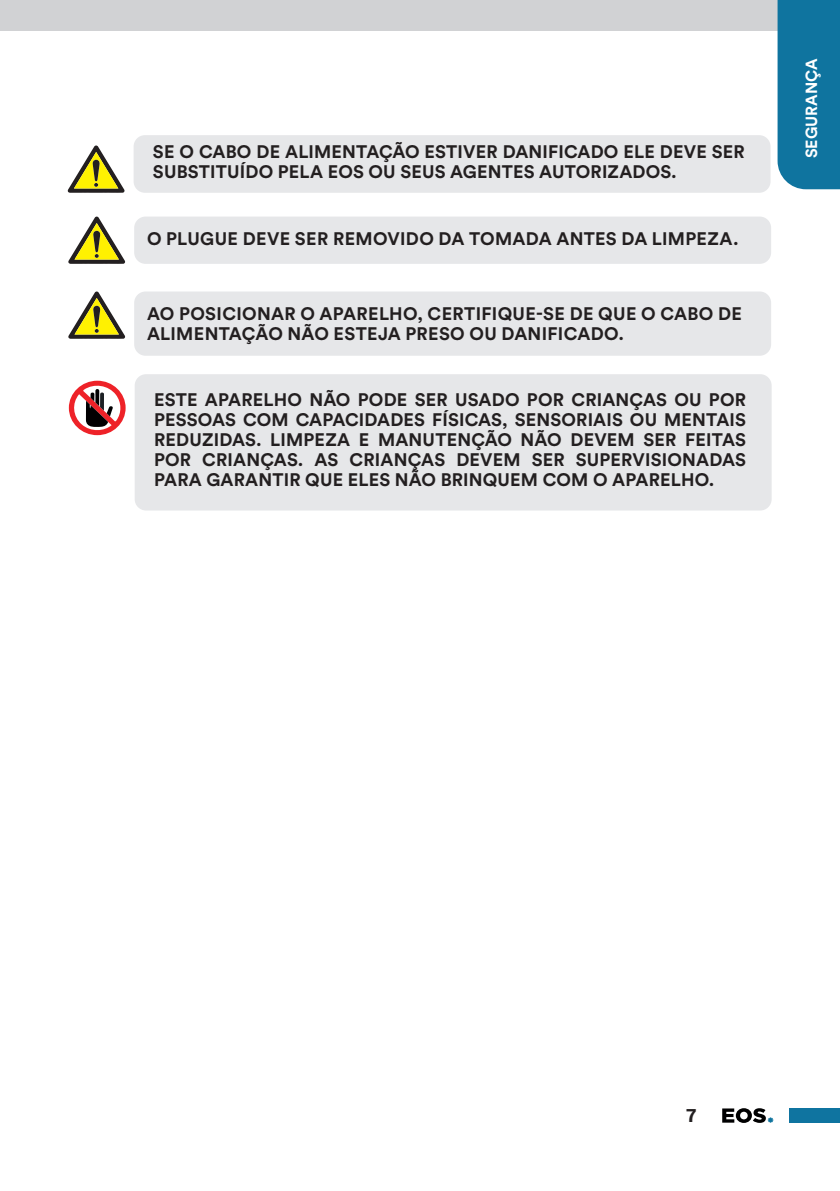
<style>
.page{position:relative;width:840px;height:1191px;background:#fff}
.page>*{position:absolute;margin:0;border:0;box-sizing:border-box;transform-origin:0 0}
.Aviso-Advertência{font:700 18px/20px "Circular Std";letter-spacing:.01em;color:#231f20}
.t1{font:900 18px "Roboto";color:#231f20}
.LATERAL{font:700 16px "Circular Std";color:#fff}
</style>
<div class="page">
<div style="left:788px;top:1108px;width:51px;height:15px;background:#0f74a0"></div>
<svg style="left:722px;top:1108px;width:50px;height:15px"></svg>
<div style="left:0;top:0;width:839px;height:30px;background:#d1d2d4"></div>
<div style="left:777px;top:0;width:62px;height:189px;background:#0f749f"></div>
<div style="left:134px;top:216px;width:636px;height:48px;background:#e6e7e9;border-radius:11px"></div>
<div style="left:134px;top:291px;width:636px;height:65px;background:#e6e7e9;border-radius:11px"></div>
<svg style="left:68px;top:216px;width:57px;height:48px"></svg>
<svg style="left:68px;top:291px;width:57px;height:48px"></svg>
<div style="left:133px;top:135px;width:637px;height:58px;background:#e6e7e9;border-radius:11px"></div>
<svg style="left:68px;top:145px;width:57px;height:48px"></svg>
<svg style="left:69px;top:381px;width:56px;height:54px"></svg>
<div style="left:135px;top:374px;width:636px;height:136px;background:#e6e7e9;border-radius:11px"></div>
<p class="Aviso-Advertência" style="left:153px;top:141px;width:593px">SE O CABO DE ALIMENTAÇÃO ESTIVER DANIFICADO ELE DEVE SER<br>SUBSTITUÍDO PELA EOS OU SEUS AGENTES AUTORIZADOS.</p>
<p class="Aviso-Advertência" style="left:147px;top:229px;width:593px">O PLUGUE DEVE SER REMOVIDO DA TOMADA ANTES DA LIMPEZA.</p>
<p class="Aviso-Advertência" style="left:147px;top:303px;width:596px">AO POSICIONAR O APARELHO, CERTIFIQUE-SE DE QUE O CABO DE<br>ALIMENTAÇÃO NÃO ESTEJA PRESO OU DANIFICADO.</p>
<p class="Aviso-Advertência" style="left:154px;top:389px;width:593px;text-align:justify">ESTE APARELHO NÃO PODE SER USADO POR CRIANÇAS OU POR PESSOAS COM CAPACIDADES FÍSICAS, SENSORIAIS OU MENTAIS REDUZIDAS. LIMPEZA E MANUTENÇÃO NÃO DEVEM SER FEITAS POR CRIANÇAS. AS CRIANÇAS DEVEM SER SUPERVISIONADAS PARA GARANTIR QUE ELES NÃO BRINQUEM COM O APARELHO.</p>
<p class="LATERAL" style="left:800px;top:158px;width:101px;rotate:-90deg">SEGURANÇA</p>
<p class="t1" style="left:685px;top:1102px;width:12px">7</p>
</div>
